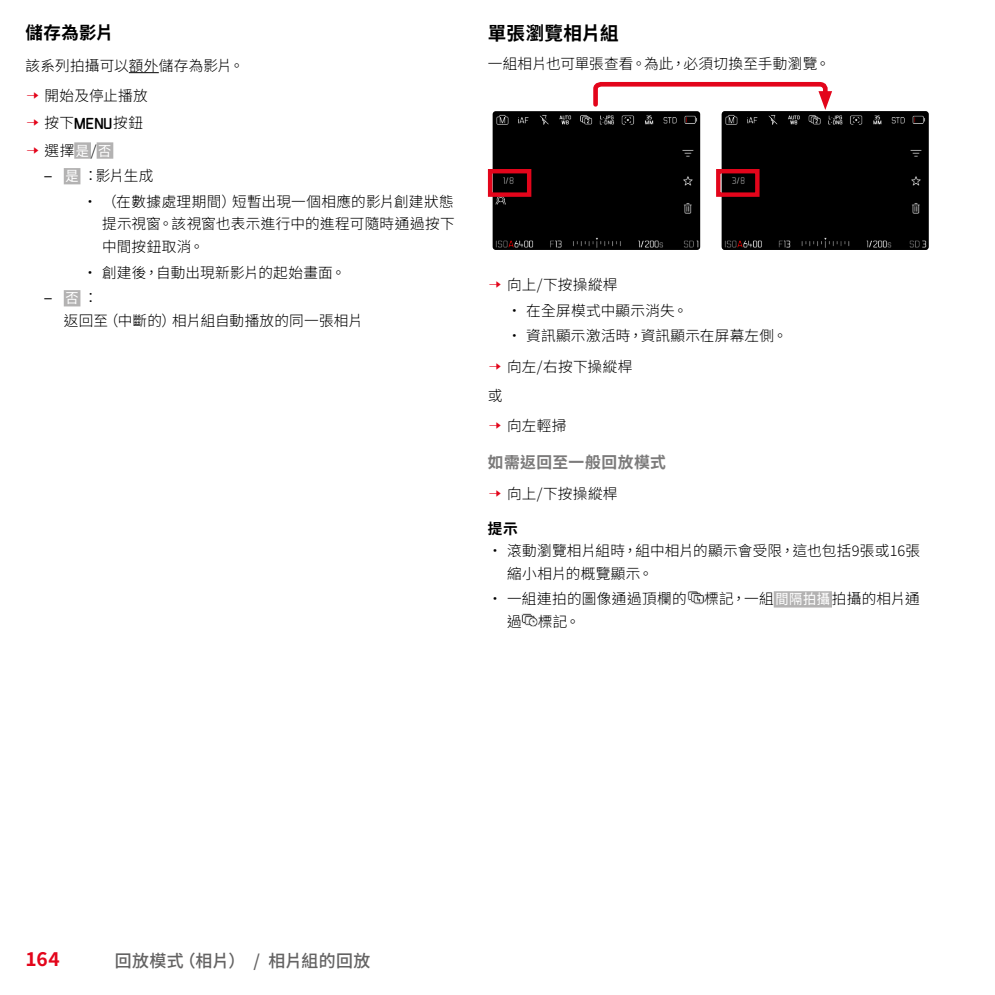
<style>
.page{position:relative;width:995px;height:995px;background:#fff}
.page>*{position:absolute;margin:0;border:0;box-sizing:border-box;transform-origin:0 0}
.t1{font:700 19.12px "Noto Sans TC";color:#e3051b}
.t2{font:700 18.45px "Noto Sans TC";letter-spacing:.01em;color:#000}
.t3{font:700 17.55px "Noto Sans TC";letter-spacing:.015em;color:#000}
.t4{font:500 16.88px "Noto Sans TC";letter-spacing:.025em;color:#646363}
.t5{font:700 15.75px "Noto Sans TC";letter-spacing:.03em;color:#7c7b7b}
.t6{font:300 14.62px/22.5px "Noto Sans TC";letter-spacing:.015em;color:#000}
.t7{font:14.62px "Futura Nowfor Leica Text";color:#000}
.t8{font:700 14.62px "Noto Sans TC";color:#000}
.s1{font-family:"Futura Nowfor Leica Text";color:#e3051b}
.s2{font-family:"LG1054";font-weight:400;font-size:13.95px}
.s3{font-weight:400;font-size:13.95px;color:#fff}
.s4{font-family:"Futura Nowfor Leica Text";font-weight:400}
.s5{font-family:"Noto Sans TC";font-size:13.95px;color:#fff}
.s6{font-family:"Noto Sans TC";font-weight:300}
</style>
<div class="page">
<hr style="left:129px;top:72px;width:30px;height:1px;background:#000">
<div style="left:74px;top:142px;width:17px;height:17px;background:#b3b2b2"></div>
<div style="left:97px;top:142px;width:16px;height:17px;background:#b3b2b2"></div>
<div style="left:64px;top:168px;width:16px;height:16px;background:#b3b2b2"></div>
<div style="left:64px;top:290px;width:16px;height:16px;background:#b3b2b2"></div>
<div style="left:774px;top:591px;width:58px;height:17px;background:#b3b2b2"></div>
<svg style="left:593px;top:82px;width:239px;height:28px"></svg>
<div style="left:493px;top:112px;width:207px;height:138px;background:#000"></div>
<div style="left:722px;top:111px;width:207px;height:139px;background:#000"></div>
<div style="left:488px;top:169px;width:43px;height:28px;border:4px solid #e3051b"></div>
<div style="left:716px;top:169px;width:44px;height:28px;border:4px solid #e3051b"></div>
<img style="left:687px;top:591px;width:17px;height:13px">
<img style="left:522px;top:613px;width:16px;height:14px">
<p class="t3" style="left:26px;top:23px;width:90px">儲存為影片</p>
<p class="t6" style="left:26px;top:54px;width:220px">該系列拍攝可以額外儲存為影片。</p>
<p class="t6" style="left:26px;top:85px;width:124px"><span class="s1">→</span> 開始及停止播放</p>
<p class="t6" style="left:26px;top:112px;width:119px"><span class="s1">→</span> 按下<span class="s2">MENU</span>按鈕</p>
<p class="t6" style="left:26px;top:139px;width:87px"><span class="s1">→</span> 選擇 <span class="s3">是</span> / <span class="s3">否</span></p>
<p class="t6" style="left:45px;top:165px;width:110px"><span class="s4">–</span> <span class="s3">是</span> ：影片生成</p>
<p class="t6" style="left:102px;top:191px;width:354px;text-align:justify;text-indent:-19px">• （在數據處理期間）短暫出現一個相應的影片創建狀態提示視窗。該視窗也表示進行中的進程可隨時通過按下中間按鈕取消。</p>
<p class="t6" style="left:83px;top:261px;width:264px">• 創建後，自動出現新影片的起始畫面。</p>
<p class="t7" style="left:45px;top:286px;width:55px">– <span class="s5">否</span> <span class="s6">：</span></p>
<p class="t6" style="left:64px;top:310px;width:301px">返回至（中斷的）相片組自動播放的同一張相片</p>
<p class="t2" style="left:488px;top:23px;width:132px">單張瀏覽相片組</p>
<p class="t6" style="left:488px;top:53px;width:344px">一組相片也可單張查看。為此，必須切換至手動瀏覽。</p>
<p class="t6" style="left:488px;top:274px;width:131px"><span class="s1">→</span> 向上/下按操縱桿</p>
<p class="t6" style="left:507px;top:299px;width:182px">• 在全屏模式中顯示消失。</p>
<p class="t6" style="left:507px;top:325px;width:282px">• 資訊顯示激活時，資訊顯示在屏幕左側。</p>
<p class="t6" style="left:488px;top:352px;width:146px;line-height:28.8px"><span class="s1">→</span> 向左/右按下操縱桿或</p>
<p class="t6" style="left:488px;top:415px;width:80px"><span class="s1">→</span> 向左輕掃</p>
<p class="t5" style="left:488px;top:453px;width:180px">如需返回至一般回放模式</p>
<p class="t6" style="left:488px;top:482px;width:131px"><span class="s1">→</span> 向上/下按操縱桿</p>
<p class="t8" style="left:488px;top:520px;width:31px">提示</p>
<p class="t6" style="left:507px;top:540px;width:415px;text-indent:-19px">• 滾動瀏覽相片組時，組中相片的顯示會受限，這也包括9張或16張縮小相片的概覽顯示。</p>
<p class="t6" style="left:507px;top:588px;width:414px;text-indent:-19px">• 一組連拍的圖像通過頂欄的 標記，一組 <span class="s3">間隔拍攝</span> 拍攝的相片通過 標記。</p>
<h1 class="t1" style="left:26px;top:948px;width:36px">164</h1>
<p class="t4" style="left:115px;top:951px;width:257px">回放模式（相片） / 相片組的回放</p>
</div>
